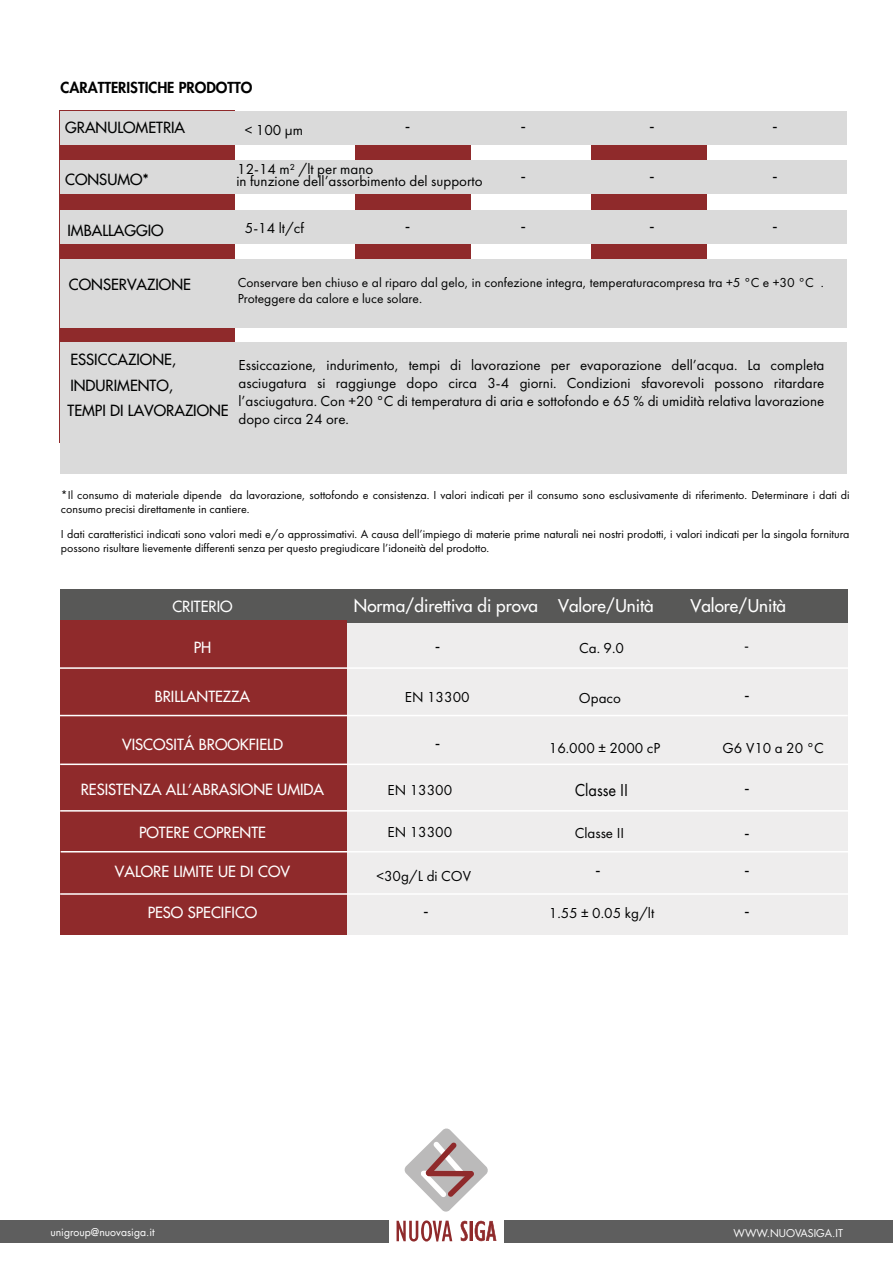
<style>
.page{position:relative;width:893px;height:1263px;background:#fff}
.page>*{position:absolute;margin:0;border:0;box-sizing:border-box;transform-origin:0 0}
.t1{font:18px "Futura PT";color:#000101;scale:.9 1}
.t2{font:500 17.1px "Futura Std";color:#fff}
.t3{font:500 17.1px "Futura Std";color:#000101}
.t4{font:15px/18px "Futura PT";color:#000101;text-align:justify}
.t5{font:500 15px "Futura Std";color:#fff}
.t6{font:500 15px/25.7px "Futura Std";color:#000101}
.t7{font:800 14.85px "Futura Std";color:#000101}
.t8{font:13.5px/16.2px "Futura PT";color:#000101}
.t9{font:12px/14.4px "Futura PT";color:#000101}
.t10{font:10.5px "Futura LT";color:#fff}
</style>
<div class="page">
<div style="left:504px;top:1220px;width:389px;height:23px;background:#5e5e5e"></div>
<div style="left:0;top:1220px;width:388px;height:23px;background:#5e5e5e"></div>
<svg style="left:397px;top:1220px;width:55px;height:21px"></svg>
<svg style="left:461px;top:1221px;width:35px;height:20px"></svg>
<svg style="left:404px;top:1128px;width:84px;height:84px"></svg>
<div style="left:426px;top:1171px;width:48px;height:5px;background:#8f2a2b;border-radius:3px"></div>
<div style="left:339px;top:589px;width:509px;height:346px;background:#eeeded"></div>
<div style="left:60px;top:589px;width:788px;height:33px;background:#585857"></div>
<div style="left:591px;top:111px;width:116px;height:148px;background:#8f2a2b"></div>
<div style="left:355px;top:111px;width:116px;height:148px;background:#8f2a2b"></div>
<div style="left:60px;top:111px;width:175px;height:332px;background:#8f2a2b"></div>
<div style="left:60px;top:342px;width:786px;height:132px;background:#dadada"></div>
<div style="left:60px;top:259px;width:787px;height:69px;background:#dadada"></div>
<div style="left:60px;top:210px;width:787px;height:33px;background:#dadada"></div>
<div style="left:60px;top:160px;width:786px;height:34px;background:#dadada"></div>
<div style="left:60px;top:111px;width:787px;height:33px;background:#dadada"></div>
<div style="left:60px;top:620px;width:286px;height:315px;background:#8f2a2b"></div>
<hr style="left:59px;top:667px;width:789px;height:2px;background:#fff">
<hr style="left:59px;top:715px;width:789px;height:1px;background:#fff">
<hr style="left:60px;top:763px;width:789px;height:2px;background:#fff">
<hr style="left:60px;top:810px;width:789px;height:2px;background:#fff">
<hr style="left:61px;top:851px;width:789px;height:1px;background:#fff">
<hr style="left:60px;top:893px;width:789px;height:2px;background:#fff">
<p class="t7" style="left:61px;top:78px;width:193px">CARATTERISTICHE PRODOTTO</p>
<p class="t6" style="left:65px;top:115px;width:121px">GRANULOMETRIA</p>
<p class="t6" style="left:65px;top:166px;width:85px">CONSUMO*</p>
<p class="t6" style="left:68px;top:218px;width:98px">IMBALLAGGIO</p>
<p class="t6" style="left:69px;top:271px;width:124px">CONSERVAZIONE</p>
<p class="t4" style="left:245px;top:121px;width:60px">&lt; 100 µm</p>
<p class="t4" style="left:236px;top:163px;width:248px;line-height:12px">12-14 m² /lt per mano<br>in funzione dell’assorbimento del supporto</p>
<h2 class="t3" style="left:405px;top:116px;width:7px">-</h2>
<h2 class="t3" style="left:521px;top:116px;width:7px">-</h2>
<h2 class="t3" style="left:649px;top:116px;width:7px">-</h2>
<h2 class="t3" style="left:772px;top:116px;width:7px">-</h2>
<h2 class="t3" style="left:521px;top:166px;width:7px">-</h2>
<h2 class="t3" style="left:649px;top:166px;width:7px">-</h2>
<h2 class="t3" style="left:772px;top:166px;width:7px">-</h2>
<p class="t4" style="left:245px;top:219px;width:61px">5-14 lt/cf</p>
<h2 class="t3" style="left:405px;top:216px;width:7px">-</h2>
<h2 class="t3" style="left:521px;top:216px;width:7px">-</h2>
<h2 class="t3" style="left:649px;top:216px;width:7px">-</h2>
<h2 class="t3" style="left:772px;top:216px;width:7px">-</h2>
<p class="t8" style="left:238px;top:274px;width:587px">Conservare ben chiuso e al riparo dal gelo, in confezione integra, temperaturacompresa tra +5 °C e +30 °C .<br>Proteggere da calore e luce solare.</p>
<p class="t6" style="left:68px;top:347px;width:163px">ESSICCAZIONE,<br>INDURIMENTO,<br>TEMPI DI LAVORAZIONE</p>
<p class="t4" style="left:238px;top:356px;width:587px">Essiccazione, indurimento, tempi di lavorazione per evaporazione dell’acqua. La completa asciugatura si raggiunge dopo circa 3-4 giorni. Condizioni sfavorevoli possono ritardare l’asciugatura. Con +20 °C di temperatura di aria e sottofondo e 65 % di umidità relativa lavorazione dopo circa 24 ore.</p>
<p class="t9" style="left:61px;top:488px;width:790px">*Il consumo di materiale dipende da lavorazione, sottofondo e consistenza. I valori indicati per il consumo sono esclusivamente di riferimento. Determinare i dati di consumo precisi direttamente in cantiere.</p>
<p class="t9" style="left:61px;top:526px;width:790px">I dati caratteristici indicati sono valori medi e/o approssimativi. A causa dell’impiego di materie prime naturali nei nostri prodotti, i valori indicati per la singola fornitura possono risultare lievemente differenti senza per questo pregiudicare l’idoneità del prodotto.</p>
<p class="t5" style="left:172px;top:597px;width:62px">CRITERIO</p>
<p class="t5" style="left:194px;top:638px;width:19px">PH</p>
<p class="t5" style="left:155px;top:687px;width:97px">BRILLANTEZZA</p>
<p class="t5" style="left:122px;top:735px;width:162px">VISCOSITÁ BROOKFIELD</p>
<h2 class="t2" style="left:354px;top:595px;width:186px">Norma/direttiva di prova</h2>
<h2 class="t3" style="left:435px;top:636px;width:7px">-</h2>
<h2 class="t2" style="left:558px;top:595px;width:97px">Valore/Unità</h2>
<p class="t4" style="left:579px;top:639px;width:46px">Ca. 9.0</p>
<p class="t4" style="left:405px;top:688px;width:66px">EN 13300</p>
<p class="t4" style="left:579px;top:688px;width:44px">Opaco</p>
<h2 class="t2" style="left:690px;top:595px;width:97px">Valore/Unità</h2>
<p class="t6" style="left:744px;top:634px;width:6px">-</p>
<h2 class="t3" style="left:744px;top:685px;width:7px">-</h2>
<h2 class="t3" style="left:435px;top:732px;width:7px">-</h2>
<p class="t4" style="left:549px;top:739px;width:113px">16.000 ± 2000 cP</p>
<p class="t4" style="left:723px;top:739px;width:103px">G6 V10 a 20 °C</p>
<h1 class="t1" style="left:575px;top:779px;width:61px">Classe II</h1>
<p class="t5" style="left:81px;top:780px;width:245px">RESISTENZA ALL’ABRASIONE UMIDA</p>
<p class="t5" style="left:139px;top:823px;width:128px">POTERE COPRENTE</p>
<p class="t4" style="left:575px;top:824px;width:51px">Classe II</p>
<p class="t4" style="left:388px;top:781px;width:66px">EN 13300</p>
<p class="t4" style="left:388px;top:823px;width:66px">EN 13300</p>
<h2 class="t3" style="left:744px;top:778px;width:7px">-</h2>
<h2 class="t3" style="left:744px;top:823px;width:7px">-</h2>
<p class="t5" style="left:115px;top:862px;width:177px">VALORE LIMITE UE DI COV</p>
<p class="t5" style="left:148px;top:903px;width:111px">PESO SPECIFICO</p>
<p class="t4" style="left:376px;top:866px;width:96px">&lt;30g/L di COV</p>
<h2 class="t3" style="left:595px;top:860px;width:7px">-</h2>
<h2 class="t3" style="left:744px;top:860px;width:7px">-</h2>
<p class="t4" style="left:549px;top:904px;width:107px">1.55 ± 0.05 kg/lt</p>
<h2 class="t3" style="left:423px;top:901px;width:7px">-</h2>
<h2 class="t3" style="left:744px;top:901px;width:7px">-</h2>
<p class="t10" style="left:50px;top:1225px;width:106px">unigroup@nuovasiga.it</p>
<p class="t10" style="left:733px;top:1226px;width:111px">WWW.NUOVASIGA.IT</p>
</div>
